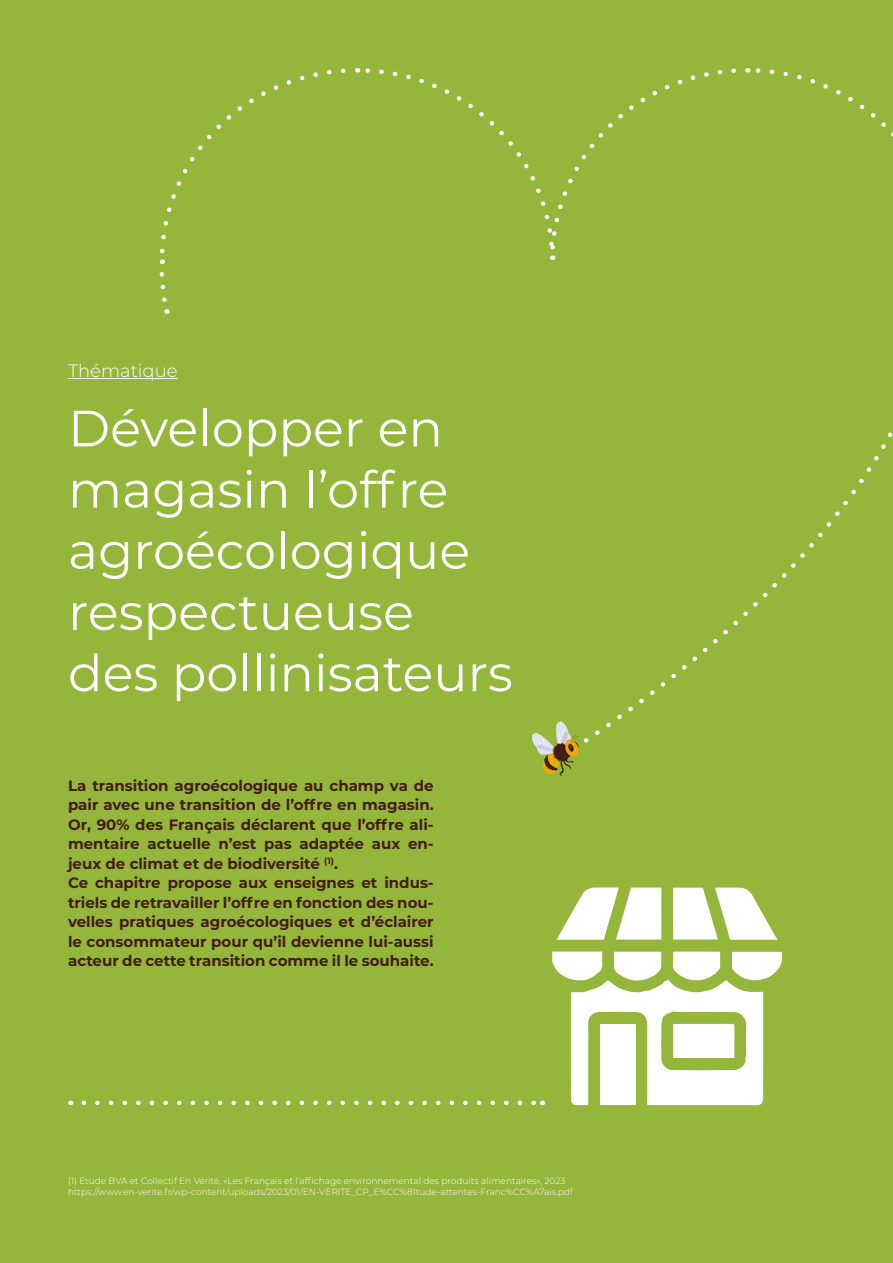
<style>
.page{position:relative;width:893px;height:1263px;background:#93b63b}
.page>*{position:absolute;margin:0;border:0;box-sizing:border-box;transform-origin:0 0}
.t1{font:51px/61.2px "Montserrat";color:#fff}
.t2{font:300 18px "Montserrat";color:#fff}
.t3{font:700 15px/19.5px "Montserrat";color:#451b15}
.t4{font:300 9px/10.8px "Montserrat";color:#fff}
</style>
<div class="page">
<hr style="left:68px;top:378px;width:109px;height:1px;background:#fff">
<svg style="left:84px;top:1101px;width:451px;height:4px"></svg>
<svg style="left:557px;top:887px;width:104px;height:53px"></svg>
<svg style="left:673px;top:887px;width:104px;height:53px"></svg>
<svg style="left:552px;top:951px;width:230px;height:154px"></svg>
<svg style="left:584px;top:432px;width:309px;height:311px"></svg>
<svg style="left:747px;top:68px;width:146px;height:69px"></svg>
<svg style="left:357px;top:68px;width:379px;height:192px"></svg>
<svg style="left:159px;top:68px;width:187px;height:196px"></svg>
<svg style="left:159px;top:272px;width:11px;height:42px"></svg>
<svg style="left:532px;top:721px;width:47px;height:55px"></svg>
<p class="t2" style="left:68px;top:358px;width:111px">Thématique</p>
<h1 class="t1" style="left:68px;top:396px;width:446px">Développer en magasin l’offre agroécologique respectueuse des pollinisateurs</h1>
<p class="t3" style="left:68px;top:775px;width:367px">La transition agroécologique au champ va de pair avec une transition de l’offre en magasin.<br>Or, 90% des Français déclarent que l’offre ali&shy;mentaire actuelle n’est pas adaptée aux en&shy;jeux de climat et de biodiversité <sup>(1)</sup>.<br>Ce chapitre propose aux enseignes et indus&shy;triels de retravailler l’offre en fonction des nou&shy;velles pratiques agroécologiques et d’éclairer le consommateur pour qu’il devienne lui-aussi acteur de cette transition comme il le souhaite.</p>
<p class="t4" style="left:68px;top:1175px;width:506px">(1) Etude BVA et Collectif En Vérité, «Les Français et l’affichage environnemental des produits alimentaires», 2023 https://www.en-verite.fr/wp-content/uploads/2023/01/EN-VERITE_CP_E%CC%81tude-attentes-Franc%CC%A7ais.pdf</p>
</div>
